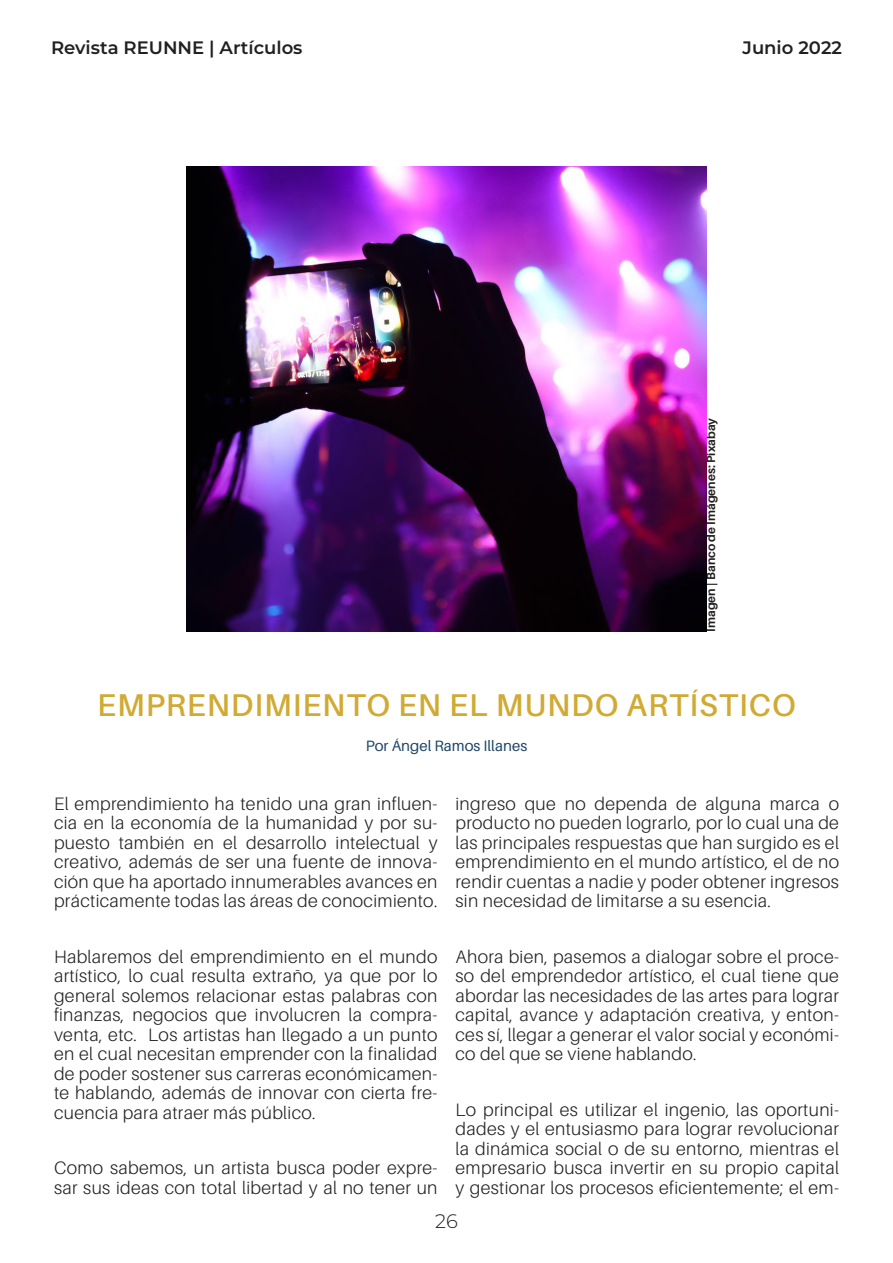
<style>
.page{position:relative;width:893px;height:1263px;background:#fff}
.page>*{position:absolute;margin:0;border:0;box-sizing:border-box;transform-origin:0 0}
.Titular_-_32_puntos{font:600 31.5px "Aileron";letter-spacing:.03em;color:#d1aa33}
.t1{font:100 19.5px "Montserrat";color:#231f20}
.t2{font:300 18px/19.5px "Aileron";letter-spacing:.02em;color:#231f20;text-align:justify}
.t3{font:100 18px "Montserrat";color:#231f20}
.Texto_de_cita_-_Cent{font:15px "Aileron";color:#1d4565}
.t4{font:700 12px "Aileron";color:#231f20}
</style>
<div class="page">
<img style="left:187px;top:166px;width:519px;height:465px">
<p class="t3" style="left:51px;top:36px;width:253px">Revista REUNNE | Artículos</p>
<p class="t3" style="left:743px;top:36px;width:101px">Junio 2022</p>
<p class="t4" style="left:704px;top:631px;width:215px;rotate:-90deg">Imagen | Banco de Imágenes: Pixabay</p>
<p class="Titular_-_32_puntos" style="left:97px;top:688px;width:700px">EMPRENDIMIENTO EN EL MUNDO ARTÍSTICO</p>
<p class="Texto_de_cita_-_Cent" style="left:366px;top:738px;width:163px">Por Ángel Ramos Illanes</p>
<p class="t2" style="left:54px;top:794px;width:385px">El emprendimiento ha tenido una gran influen&shy;cia en la economía de la humanidad y por su&shy;puesto también en el desarrollo intelectual y creativo, además de ser una fuente de innova&shy;ción que ha aportado innumerables avances en prácticamente todas las áreas de conocimiento.</p>
<p class="t2" style="left:54px;top:947px;width:385px">Hablaremos del emprendimiento en el mundo artístico, lo cual resulta extraño, ya que por lo general solemos relacionar estas palabras con finanzas, negocios que involucren la compra&shy;venta, etc. Los artistas han llegado a un punto en el cual necesitan emprender con la finalidad de poder sostener sus carreras económicamen&shy;te hablando, además de innovar con cierta fre&shy;cuencia para atraer más público.</p>
<p class="t2" style="left:54px;top:1158px;width:385px">Como sabemos, un artista busca poder expre&shy;sar sus ideas con total libertad y al no tener un</p>
<p class="t2" style="left:455px;top:794px;width:385px">ingreso que no dependa de alguna marca o producto no pueden lograrlo, por lo cual una de las principales respuestas que han surgido es el emprendimiento en el mundo artístico, el de no rendir cuentas a nadie y poder obtener ingresos sin necesidad de limitarse a su esencia.</p>
<p class="t2" style="left:455px;top:947px;width:385px">Ahora bien, pasemos a dialogar sobre el proce&shy;so del emprendedor artístico, el cual tiene que abordar las necesidades de las artes para lograr capital, avance y adaptación creativa, y enton&shy;ces sí, llegar a generar el valor social y económi&shy;co del que se viene hablando.</p>
<p class="t2" style="left:455px;top:1100px;width:385px">Lo principal es utilizar el ingenio, las oportuni&shy;dades y el entusiasmo para lograr revolucionar la dinámica social o de su entorno, mientras el empresario busca invertir en su propio capital y gestionar los procesos eficientemente; el em-</p>
<p class="t1" style="left:435px;top:1208px;width:24px">26</p>
</div>
